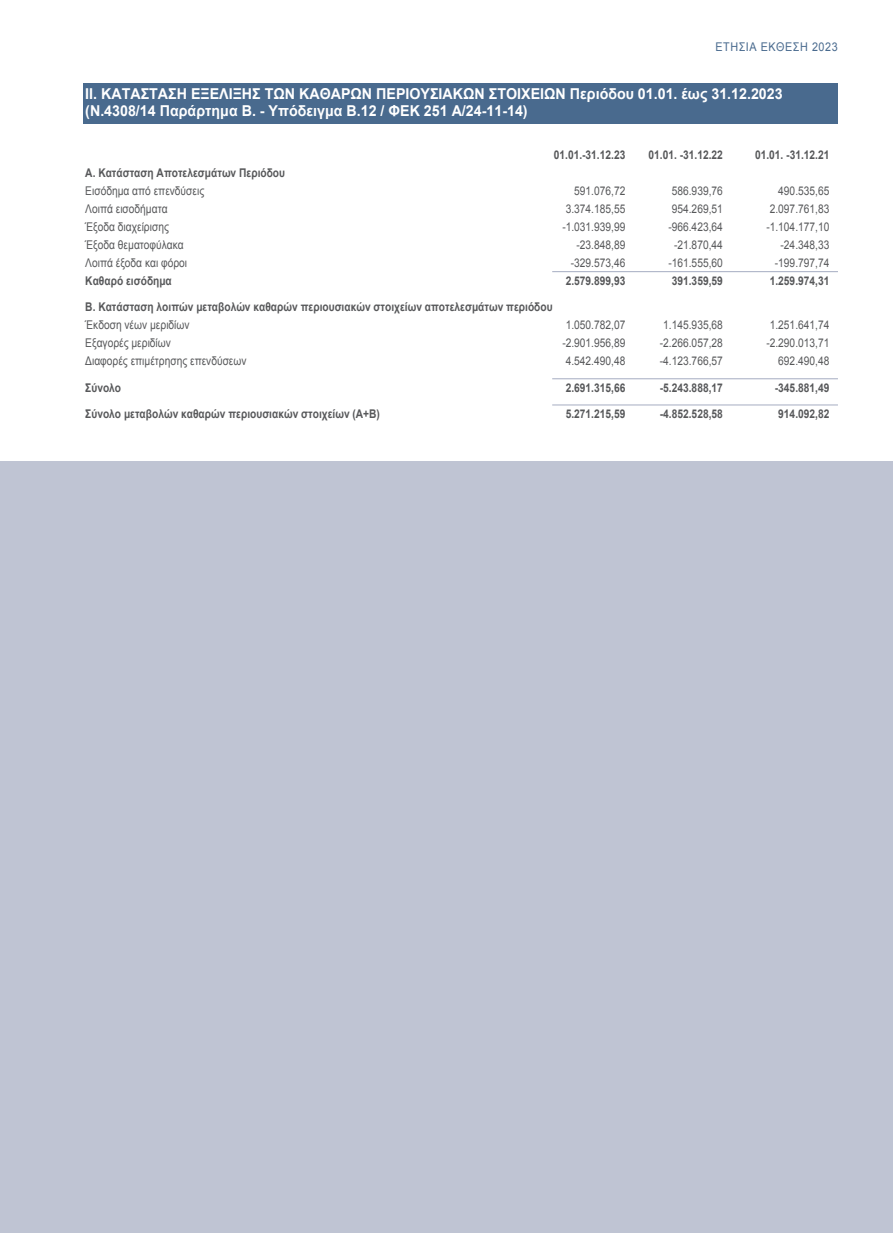
<style>
.page{position:relative;width:893px;height:1234px;background:#fff}
.page>*{position:absolute;margin:0;border:0;box-sizing:border-box;transform-origin:0 0}
.t1{font:700 15px "Arial";color:#fff;scale:.95 1}
.t2{font:12px "Arial";color:#57585a;scale:.85 1}
.t3{font:700 12px/18px "Arial";color:#57585a;scale:.85 1}
.t4{font:12px "Arial";letter-spacing:.05em;color:#496a8e;scale:.9 1}
.s1{font-weight:400}
</style>
<div class="page">
<div style="left:1px;top:461px;width:892px;height:771px;background:#bfc4d3"></div>
<div style="left:84px;top:83px;width:754px;height:41px;background:#496a8e"></div>
<hr style="left:552px;top:271px;width:286px;height:1px;background:#a5acc1">
<hr style="left:552px;top:378px;width:286px;height:1px;background:#a5acc1">
<hr style="left:552px;top:404px;width:286px;height:1px;background:#a5acc1">
<p class="t4" style="left:715px;top:39px;width:137px">ΕΤΗΣΙΑ ΕΚΘΕΣΗ 2023</p>
<p class="t1" style="left:85px;top:84px;width:736px">ΙΙ. ΚΑΤΑΣΤΑΣΗ ΕΞΕΛΙΞΗΣ ΤΩΝ ΚΑΘΑΡΩΝ ΠΕΡΙΟΥΣΙΑΚΩΝ ΣΤΟΙΧΕΙΩΝ Περιόδου 01.01. έως 31.12.2023</p>
<p class="t1" style="left:85px;top:100px;width:467px">(Ν.4308/14 Παράρτημα Β. - Υπόδειγμα Β.12 / ΦΕΚ 251 Α/24-11-14)</p>
<p class="t3" style="left:554px;top:146px;width:86px">01.01.-31.12.23</p>
<p class="t3" style="left:649px;top:146px;width:89px">01.01. -31.12.22</p>
<p class="t3" style="left:755px;top:146px;width:89px">01.01. -31.12.21</p>
<p class="t3" style="left:85px;top:164px;width:237px">Α. Κατάσταση Αποτελεσμάτων Περιόδου<br><span class="s1">Εισόδημα από επενδύσεις</span></p>
<p class="t2" style="left:574px;top:183px;width:62px">591.076,72</p>
<p class="t2" style="left:672px;top:183px;width:62px">586.939,76</p>
<p class="t2" style="left:778px;top:183px;width:62px">490.535,65</p>
<p class="t2" style="left:85px;top:201px;width:98px">Λοιπά εισοδήματα</p>
<p class="t2" style="left:566px;top:201px;width:72px">3.374.185,55</p>
<p class="t2" style="left:672px;top:201px;width:62px">954.269,51</p>
<p class="t2" style="left:770px;top:201px;width:72px">2.097.761,83</p>
<p class="t2" style="left:85px;top:219px;width:100px">Έξοδα διαχείρισης</p>
<p class="t2" style="left:562px;top:219px;width:76px">-1.031.939,99</p>
<p class="t2" style="left:668px;top:219px;width:66px">-966.423,64</p>
<p class="t2" style="left:766px;top:219px;width:76px">-1.104.177,10</p>
<p class="t2" style="left:85px;top:237px;width:117px">Έξοδα θεματοφύλακα</p>
<p class="t2" style="left:577px;top:237px;width:59px">-23.848,89</p>
<p class="t2" style="left:674px;top:237px;width:59px">-21.870,44</p>
<p class="t2" style="left:781px;top:237px;width:59px">-24.348,33</p>
<p class="t2" style="left:85px;top:255px;width:121px">Λοιπά έξοδα και φόροι</p>
<p class="t2" style="left:571px;top:255px;width:66px">-329.573,46</p>
<p class="t2" style="left:668px;top:255px;width:66px">-161.555,60</p>
<p class="t2" style="left:775px;top:255px;width:66px">-199.797,74</p>
<p class="t3" style="left:85px;top:272px;width:103px">Καθαρό εισόδημα</p>
<p class="t3" style="left:566px;top:272px;width:72px">2.579.899,93</p>
<p class="t3" style="left:672px;top:272px;width:62px">391.359,59</p>
<p class="t3" style="left:770px;top:272px;width:72px">1.259.974,31</p>
<p class="t3" style="left:85px;top:298px;width:551px">Β. Κατάσταση λοιπών μεταβολών καθαρών περιουσιακών στοιχείων αποτελεσμάτων περιόδου<br><span class="s1">Έκδοση νέων μεριδίων</span></p>
<p class="t2" style="left:566px;top:317px;width:72px">1.050.782,07</p>
<p class="t2" style="left:663px;top:317px;width:72px">1.145.935,68</p>
<p class="t2" style="left:770px;top:317px;width:72px">1.251.641,74</p>
<p class="t2" style="left:85px;top:335px;width:102px">Εξαγορές μεριδίων</p>
<p class="t2" style="left:562px;top:335px;width:76px">-2.901.956,89</p>
<p class="t2" style="left:660px;top:335px;width:76px">-2.266.057,28</p>
<p class="t2" style="left:766px;top:335px;width:76px">-2.290.013,71</p>
<p class="t2" style="left:85px;top:353px;width:191px">Διαφορές επιμέτρησης επενδύσεων</p>
<p class="t2" style="left:566px;top:353px;width:72px">4.542.490,48</p>
<p class="t2" style="left:660px;top:353px;width:76px">-4.123.766,57</p>
<p class="t2" style="left:778px;top:353px;width:62px">692.490,48</p>
<p class="t3" style="left:85px;top:379px;width:44px">Σύνολο</p>
<p class="t3" style="left:566px;top:379px;width:72px">2.691.315,66</p>
<p class="t3" style="left:660px;top:379px;width:76px">-5.243.888,17</p>
<p class="t3" style="left:775px;top:379px;width:66px">-345.881,49</p>
<p class="t3" style="left:85px;top:405px;width:348px">Σύνολο μεταβολών καθαρών περιουσιακών στοιχείων (Α+Β)</p>
<p class="t3" style="left:566px;top:405px;width:72px">5.271.215,59</p>
<p class="t3" style="left:660px;top:405px;width:76px">-4.852.528,58</p>
<p class="t3" style="left:778px;top:405px;width:62px">914.092,82</p>
</div>
